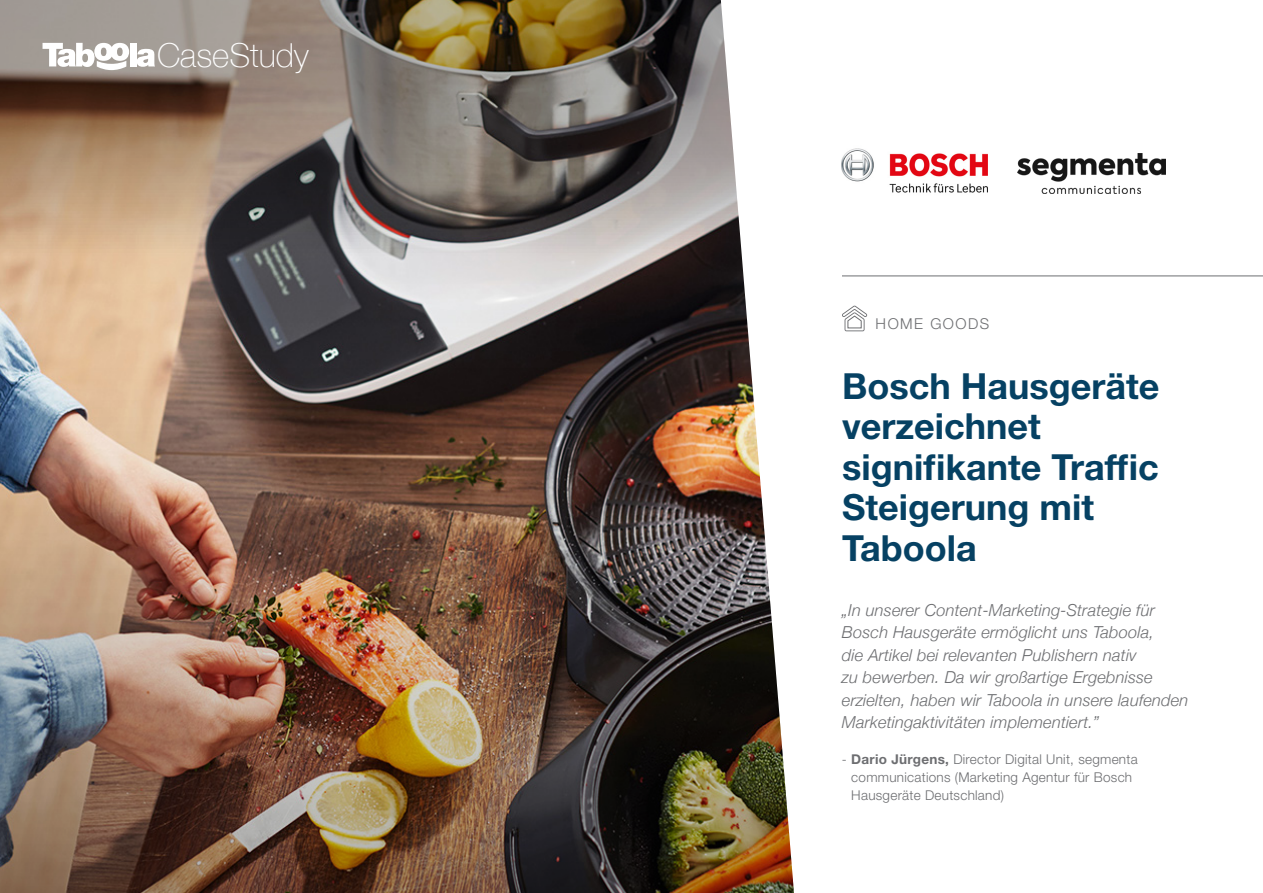
<style>
.page{position:relative;width:1263px;height:893px;background:#fff}
.page>*{position:absolute;margin:0;border:0;box-sizing:border-box;transform-origin:0 0}
.t1{font:700 36px/40.5px "Helvetica Neue LT Std";color:#064163}
.t2{font:100 33px "Helvetica Neue";color:#fff}
.t3{font:italic 300 16.5px/22.5px "Helvetica Neue";letter-spacing:.01em;color:#6d6e71}
.t4{font:300 15px "Helvetica Neue LT Std";letter-spacing:.1em;color:#6d6e71}
.t5{font:300 13.5px/18px "Helvetica Neue LT Std";letter-spacing:.02em;color:#6d6e71}
.s1{font-weight:700}
</style>
<div class="page">
<img style="left:0;top:0;width:794px;height:893px">
<div style="left:130px;top:43px;width:6px;height:23px;background:#fff"></div>
<svg style="left:137px;top:49px;width:18px;height:18px"></svg>
<svg style="left:43px;top:43px;width:86px;height:27px"></svg>
<svg style="left:842px;top:305px;width:25px;height:26px"></svg>
<img style="left:1017px;top:153px;width:148px;height:40px">
<hr style="left:842px;top:276px;width:421px;height:1px;background:#6d6e71">
<img style="left:842px;top:148px;width:145px;height:45px">
<h2 class="t2" style="left:157px;top:30px;width:153px">CaseStudy</h2>
<p class="t4" style="left:875px;top:315px;width:115px">HOME GOODS</p>
<h1 class="t1" style="left:842px;top:365px;width:319px">Bosch Hausgeräte verzeichnet signifikante Traffic<br>Steigerung mit<br>Taboola</h1>
<p class="t3" style="left:842px;top:597px;width:348px">„In unserer Content-Marketing-Strategie für Bosch Hausgeräte ermöglicht uns Taboola,<br>die Artikel bei relevanten Publishern nativ<br>zu bewerben. Da wir großartige Ergebnisse erzielten, haben wir Taboola in unsere laufenden Marketingaktivitäten implementiert.”</p>
<p class="t5" style="left:851px;top:750px;width:288px;text-indent:-9px">- <span class="s1">Dario Jürgens,</span> Director Digital Unit, segmenta communications (Marketing Agentur für Bosch<br>Hausgeräte Deutschland)</p>
</div>
